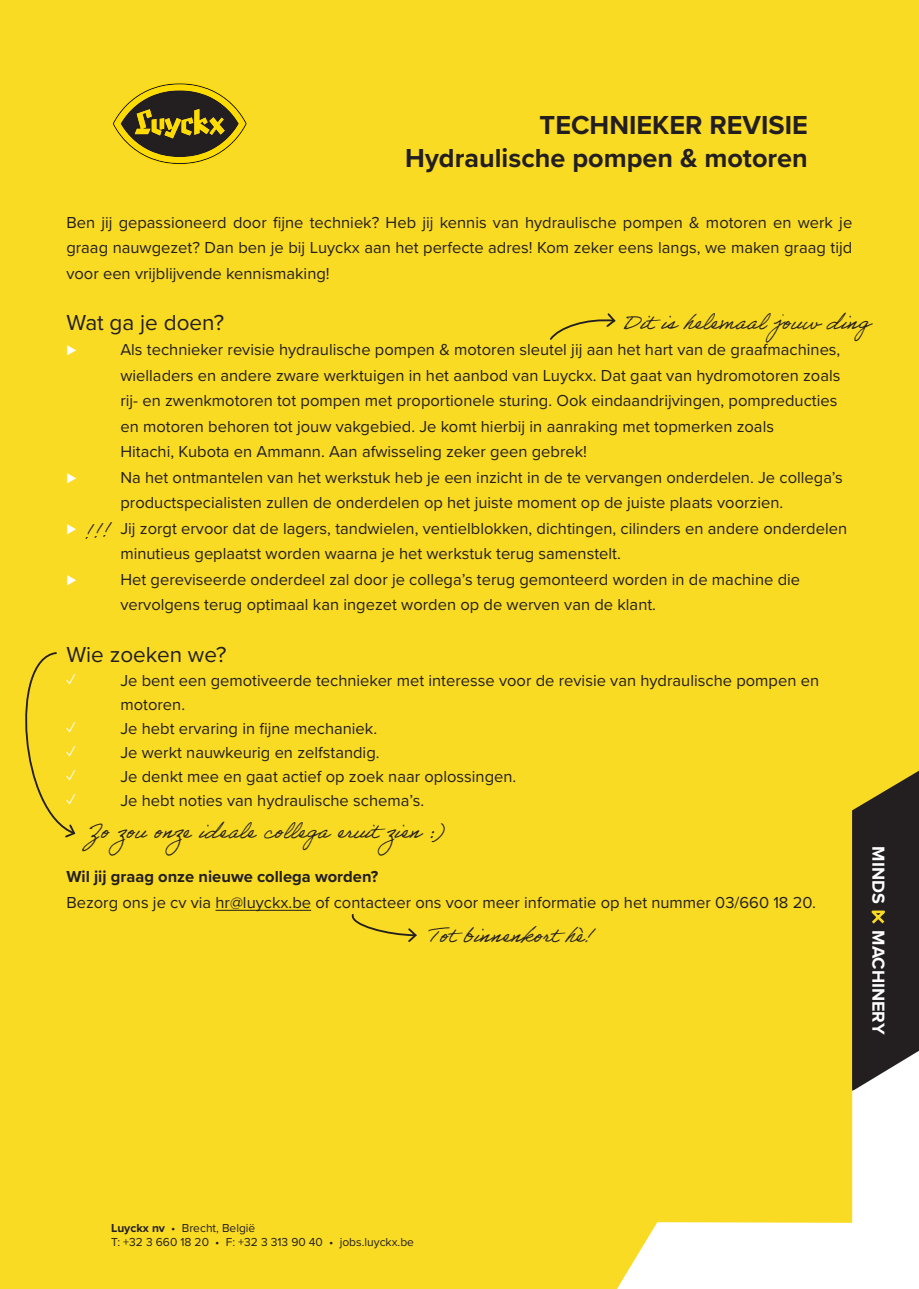
<style>
.page{position:relative;width:919px;height:1289px;background:#fff}
.page>*{position:absolute;margin:0;border:0;box-sizing:border-box;transform-origin:0 0}
.t1{font:700 27px/32.4px "Proxima Nova";color:#231f20;text-align:right}
.t2{font:22.5px "Proxima Nova";color:#231f20}
.t3{font:21px "Adobe Handwriting Ernie";color:#231f20}
.t4{font:700 18px "Proxima Nova";color:#fff}
.t5{font:16.5px/25.5px "Proxima Nova";color:#231f20}
.t6{font:700 16.5px "Proxima Nova";color:#231f20}
.t7{font:16.5px "Proxima Nova";color:#fff}
.t8{font:12px/14.4px "Proxima Nova";color:#231f20}
.s1{font-weight:700}
</style>
<div class="page">
<div style="left:0;top:0;width:918px;height:1288px;background:#fadb24"></div>
<hr style="left:215px;top:909px;width:96px;height:1px;background:#231f20">
<svg style="left:617px;top:771px;width:301px;height:517px"></svg>
<svg style="left:111px;top:82px;width:137px;height:83px"></svg>
<svg style="left:25px;top:652px;width:51px;height:186px"></svg>
<svg style="left:550px;top:313px;width:66px;height:27px"></svg>
<svg style="left:351px;top:914px;width:66px;height:28px"></svg>
<h1 class="t1" style="left:405px;top:109px;width:404px">TECHNIEKER REVISIE<br>Hydraulische pompen &amp; motoren</h1>
<p class="t5" style="left:66px;top:209px;width:787px;text-align:justify">Ben jij gepassioneerd door fijne techniek? Heb jij kennis van hydraulische pompen &amp; motoren en werk je graag nauwgezet? Dan ben je bij Luyckx aan het perfecte adres! Kom zeker eens langs, we maken graag tijd voor een vrijblijvende kennismaking!</p>
<h2 class="t2" style="left:66px;top:305px;width:159px">Wat ga je doen?</h2>
<p class="t7" style="left:66px;top:337px;width:11px">⊲</p>
<p class="t5" style="left:120px;top:336px;width:721px">Als technieker revisie hydraulische pompen &amp; motoren sleutel jij aan het hart van de graafmachines, wielladers en andere zware werktuigen in het aanbod van Luyckx. Dat gaat van hydromotoren zoals rij- en zwenkmotoren tot pompen met proportionele sturing. Ook eindaandrijvingen, pompreducties en motoren behoren tot jouw vakgebied. Je komt hierbij in aanraking met topmerken zoals<br>Hitachi, Kubota en Ammann. Aan afwisseling zeker geen gebrek!</p>
<p class="t7" style="left:66px;top:465px;width:11px">⊲</p>
<p class="t5" style="left:120px;top:464px;width:724px">Na het ontmantelen van het werkstuk heb je een inzicht in de te vervangen onderdelen. Je collega’s productspecialisten zullen de onderdelen op het juiste moment op de juiste plaats voorzien.</p>
<p class="t7" style="left:66px;top:516px;width:11px">⊲</p>
<p class="t5" style="left:120px;top:515px;width:728px">Jij zorgt ervoor dat de lagers, tandwielen, ventielblokken, dichtingen, cilinders en andere onderdelen minutieus geplaatst worden waarna je het werkstuk terug samenstelt.</p>
<p class="t7" style="left:66px;top:567px;width:11px">⊲</p>
<p class="t5" style="left:120px;top:566px;width:681px">Het gereviseerde onderdeel zal door je collega’s terug gemonteerd worden in de machine die vervolgens terug optimaal kan ingezet worden op de werven van de klant.</p>
<h2 class="t2" style="left:66px;top:637px;width:162px">Wie zoeken we?</h2>
<p class="t7" style="left:66px;top:667px;width:10px">✓</p>
<p class="t5" style="left:120px;top:667px;width:700px;line-height:24px">Je bent een gemotiveerde technieker met interesse voor de revisie van hydraulische pompen en motoren.</p>
<p class="t7" style="left:66px;top:715px;width:10px">✓</p>
<p class="t5" style="left:120px;top:714px;width:258px">Je hebt ervaring in fijne mechaniek.</p>
<p class="t7" style="left:66px;top:739px;width:10px">✓</p>
<p class="t5" style="left:120px;top:738px;width:261px">Je werkt nauwkeurig en zelfstandig.</p>
<p class="t7" style="left:66px;top:763px;width:10px">✓</p>
<p class="t5" style="left:120px;top:762px;width:397px">Je denkt mee en gaat actief op zoek naar oplossingen.</p>
<p class="t7" style="left:66px;top:787px;width:10px">✓</p>
<p class="t5" style="left:120px;top:786px;width:305px">Je hebt noties van hydraulische schema’s.</p>
<p class="t3" style="left:622px;top:309px;width:248px">Dit is helemaal jouw ding</p>
<p class="t3" style="left:89px;top:819px;width:356px">Zo zou onze ideale collega eruit zien :)</p>
<p class="t6" style="left:66px;top:864px;width:313px">Wil jij graag onze nieuwe collega worden?</p>
<p class="t5" style="left:66px;top:888px;width:751px">Bezorg ons je cv via hr@luyckx.be of contacteer ons voor meer informatie op het nummer 03/660 18 20.</p>
<p class="t3" style="left:429px;top:922px;width:165px">Tot binnenkort hè!</p>
<p class="t4" style="left:891px;top:846px;width:59px;rotate:90deg">MINDS</p>
<p class="t4" style="left:891px;top:930px;width:106px;rotate:90deg">MACHINERY</p>
<p class="t8" style="left:111px;top:1219px;width:304px"><span class="s1">Luyckx nv</span> • Brecht, België<br>T: +32 3 660 18 20 • F: +32 3 313 90 40 • jobs.luyckx.be</p>
</div>
